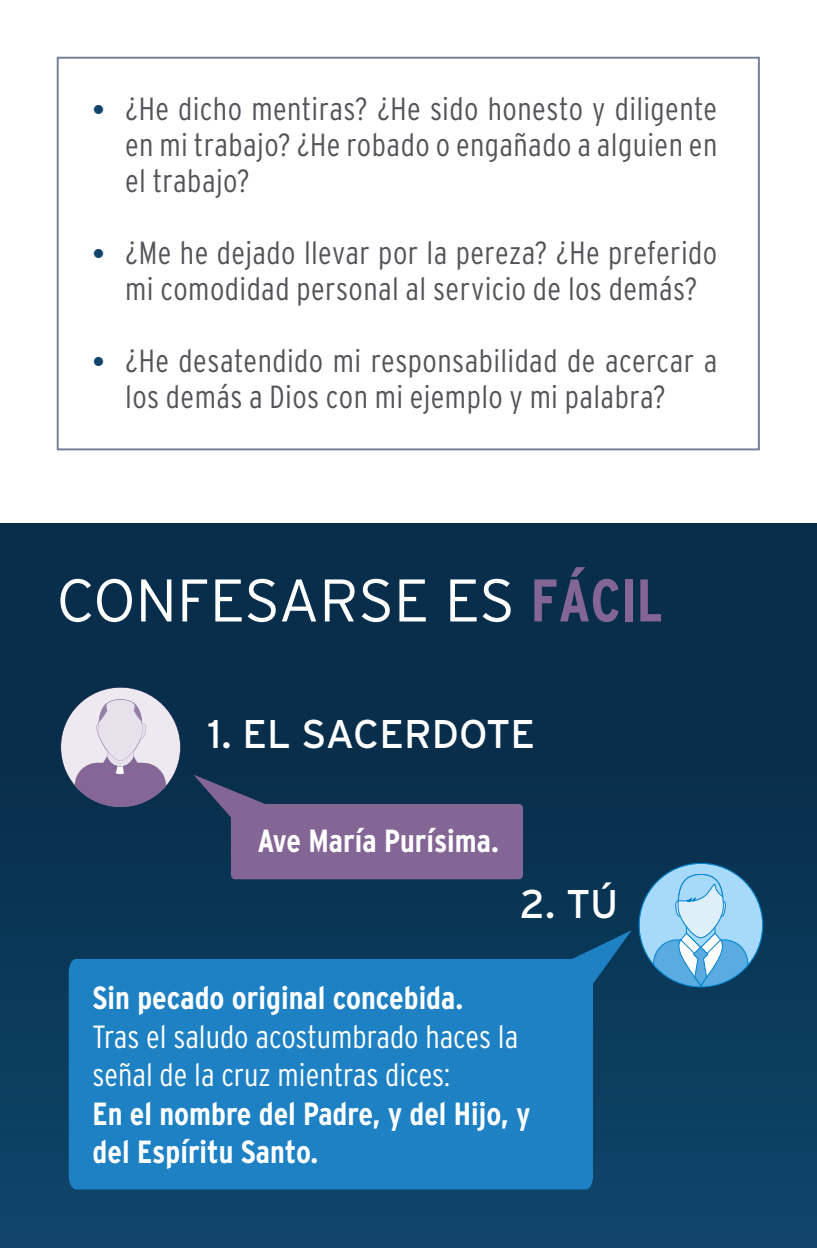
<style>
.page{position:relative;width:817px;height:1248px;background:#fff}
.page>*{position:absolute;margin:0;border:0;box-sizing:border-box;transform-origin:0 0}
.t1{font:300 60px "Interstate";color:#fff}
.t2{font:40px "Interstate";color:#fff}
.t3{font:300 32px/36px "Interstate Condensed";letter-spacing:.01em;color:#54555a;text-align:justify}
.t4{font:700 32px/38.4px "Interstate Condensed";color:#fff}
.t5{font:300 32px/38.4px "Interstate Condensed";color:#fff}
.s1{font-family:"Times";font-weight:400;color:#12456b}
.s2{font-family:"Interstate Condensed";font-weight:700;color:#846696}
</style>
<div class="page">
<div style="left:57px;top:57px;width:702px;height:393px;border:2px solid #77819d"></div>
<div style="left:0;top:523px;width:816px;height:724px;background:linear-gradient(to bottom,#062944,#0e4368)"></div>
<div style="left:231px;top:803px;width:292px;height:76px;background:#846696;border-radius:4px"></div>
<svg style="left:193px;top:774px;width:121px;height:59px"></svg>
<svg style="left:61px;top:687px;width:119px;height:120px;background:#a2a0b6"></svg>
<div style="left:69px;top:958px;width:524px;height:231px;background:#1d81c4"></div>
<svg style="left:519px;top:930px;width:112px;height:77px;background:#135c8e"></svg>
<div style="left:639px;top:863px;width:123px;height:123px;background:#a6d9fa;border-radius:50%"></div>
<svg style="left:653px;top:874px;width:94px;height:112px"></svg>
<p class="t3" style="left:125px;top:90px;width:593px;text-indent:-32px"><span class="s1">•</span> ¿He dicho mentiras? ¿He sido honesto y diligente en mi trabajo? ¿He robado o engañado a alguien en el trabajo?</p>
<p class="t3" style="left:93px;top:234px;width:625px;text-align:center"><span class="s1">•</span> ¿Me he dejado llevar por la pereza? ¿He preferido mi comodidad personal al servicio de los demás?</p>
<p class="t3" style="left:125px;top:342px;width:593px;text-indent:-32px"><span class="s1">•</span> ¿He desatendido mi responsabilidad de acercar a los demás a Dios con mi ejemplo y mi palabra?</p>
<p class="t1" style="left:57px;top:566px;width:607px">CONFESARSE ES <span class="s2">FÁCIL</span></p>
<p class="t2" style="left:208px;top:711px;width:329px">1. EL SACERDOTE</p>
<p class="t4" style="left:257px;top:821px;width:243px">Ave María Purísima.</p>
<p class="t2" style="left:519px;top:881px;width:100px">2. TÚ</p>
<p class="t4" style="left:93px;top:978px;width:372px">Sin pecado original concebida.</p>
<p class="t5" style="left:93px;top:1016px;width:427px">Tras el saludo acostumbrado haces la señal de la cruz mientras dices:</p>
<p class="t4" style="left:93px;top:1093px;width:439px">En el nombre del Padre, y del Hijo, y del Espíritu Santo.</p>
</div>
